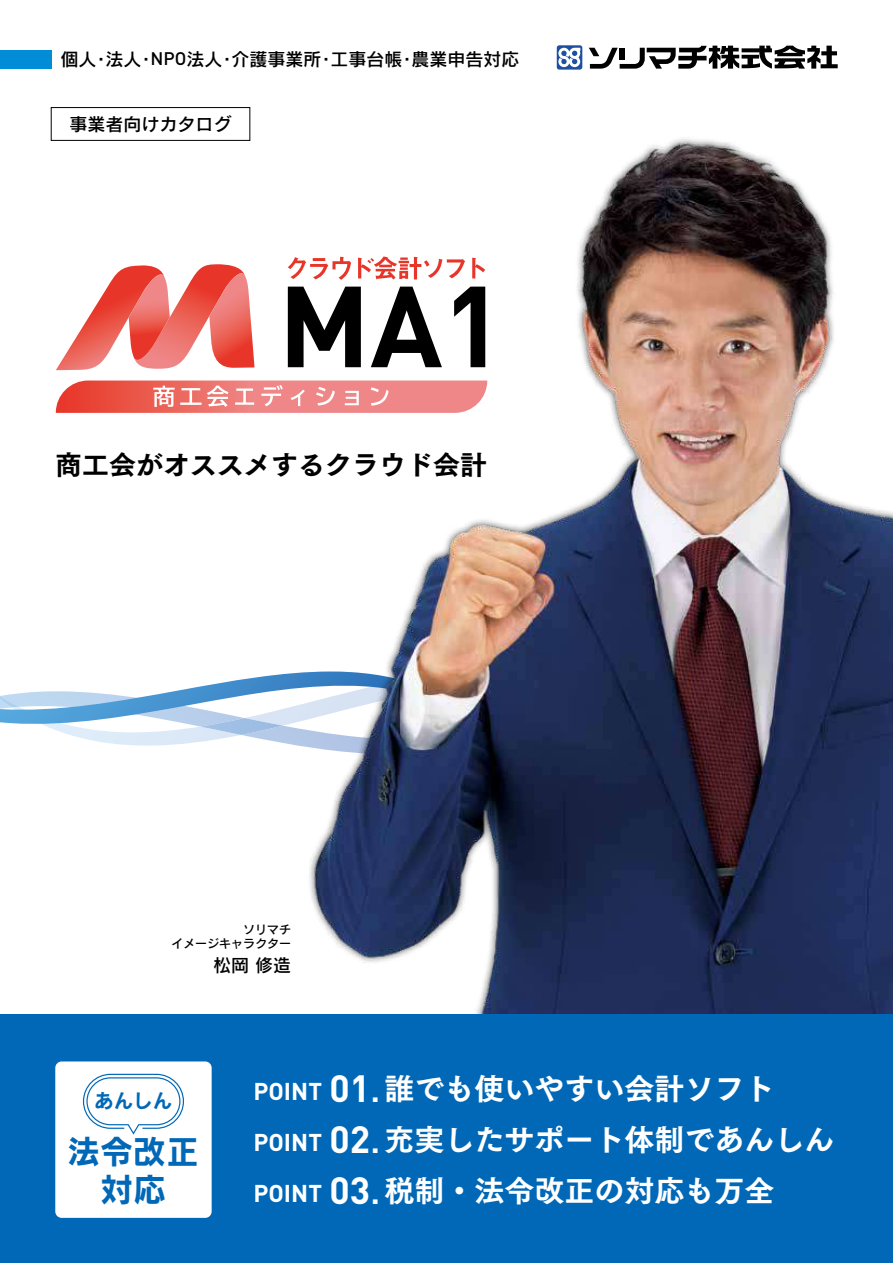
<style>
.page{position:relative;width:893px;height:1263px;background:#fff}
.page>*{position:absolute;margin:0;border:0;box-sizing:border-box;transform-origin:0 0}
.t1{font:33px/37.5px "Rodin Pro B";color:#0068b7;text-align:center}
.t2{font:30px/51px "Tsuku Go Pro E";color:#fff}
.t3{font:27px "Tsuku Go Pro E";color:#000}
.t4{font:19.5px "Rodin Pro B";color:#0068b7}
.t5{font:18px "Rodin Pro DB";color:#000}
.t6{font:12px/14.2px "Rodin Pro DB";color:#000;text-align:right}
.s1{font-family:"DIN Pro";font-weight:500}
.s2{font-family:"DIN Pro";font-weight:700;font-size:24px}
.s3{font-family:"DIN Pro";font-weight:700;font-size:37.5px}
.s4{font-family:"DIN Pro";font-weight:500;font-size:37.5px}
</style>
<div class="page">
<svg style="left:0;top:673px;width:294px;height:73px"></svg>
<img style="left:294px;top:139px;width:599px;height:875px">
<div style="left:0;top:1014px;width:893px;height:249px;background:#0068b7"></div>
<svg style="left:288px;top:287px;width:73px;height:80px"></svg>
<svg style="left:371px;top:287px;width:71px;height:80px"></svg>
<svg style="left:454px;top:287px;width:31px;height:80px"></svg>
<svg style="left:288px;top:257px;width:63px;height:23px"></svg>
<svg style="left:358px;top:256px;width:107px;height:24px"></svg>
<svg style="left:472px;top:258px;width:13px;height:20px"></svg>
<svg style="left:56px;top:264px;width:199px;height:106px"></svg>
<svg style="left:56px;top:380px;width:431px;height:33px;background:#ef8683"></svg>
<div style="left:0;top:50px;width:51px;height:18px;background:#008cd6"></div>
<svg style="left:557px;top:45px;width:25px;height:25px"></svg>
<svg style="left:558px;top:48px;width:22px;height:19px"></svg>
<svg style="left:589px;top:46px;width:249px;height:23px"></svg>
<div style="left:55px;top:1061px;width:157px;height:157px;background:#fff;border-radius:6px"></div>
<svg style="left:83px;top:1074px;width:101px;height:60px"></svg>
<div style="left:51px;top:107px;width:199px;height:34px;border:1px solid #000"></div>
<p class="t5" style="left:61px;top:47px;width:460px">個人・法人・<span class="s1">NPO</span>法人・介護事業所・工事台帳・農業申告対応</p>
<p class="t5" style="left:70px;top:112px;width:163px">事業者向けカタログ</p>
<p class="t3" style="left:55px;top:441px;width:433px">商工会がオススメするクラウド会計</p>
<p class="t6" style="left:171px;top:922px;width:121px">ソリマチ<br>イメージキャラクター</p>
<p class="t5" style="left:213px;top:953px;width:80px">松岡 修造</p>
<p class="t4" style="left:94px;top:1087px;width:80px">あんしん</p>
<p class="t1" style="left:67px;top:1131px;width:134px">法令改正対応</p>
<p class="t2" style="left:253px;top:1060px;width:583px"><span class="s2">POINT</span> <span class="s3">01</span><span class="s4">.</span>誰でも使いやすい会計ソフト<br><span class="s2">POINT</span> <span class="s3">02</span><span class="s4">.</span>充実したサポート体制であんしん<br><span class="s2">POINT</span> <span class="s3">03</span><span class="s4">.</span>税制・法令改正の対応も万全</p>
</div>
